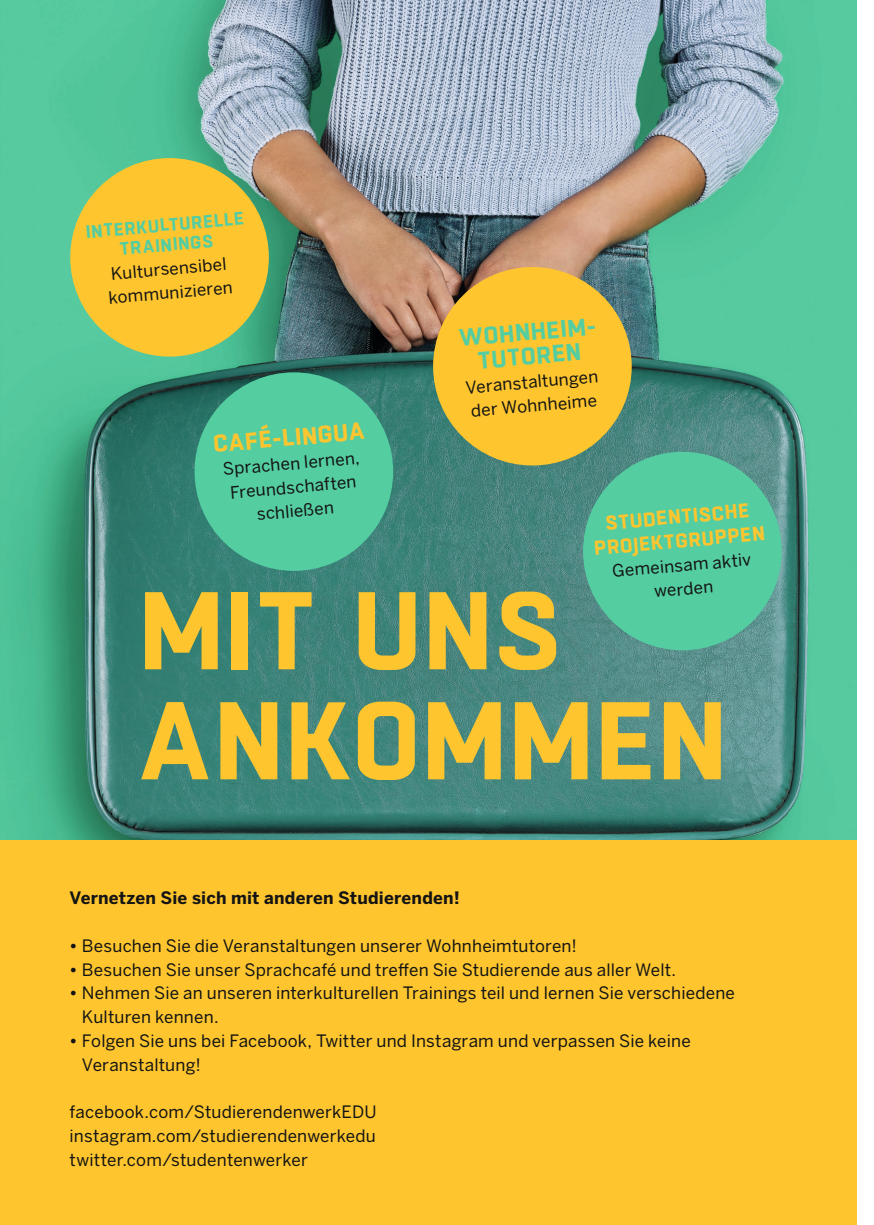
<style>
.page{position:relative;width:874px;height:1225px;background:#fff}
.page>*{position:absolute;margin:0;border:0;box-sizing:border-box;transform-origin:0 0}
.t1{font:700 110px/110px "Boxed";letter-spacing:.01em;color:#fec52f}
.t2{font:700 24px/24px "Boxed";color:#54cda1;text-align:center}
.t3{font:700 24px "Boxed";color:#fec52f}
.t4{font:700 20px/24px "Boxed";color:#fec52f;text-align:center}
.t5{font:700 18px/20px "Boxed";color:#54cda1;text-align:center}
.t6{font:17px/23.8px "Benton Sans";letter-spacing:.01em;color:#131413}
.t7{font:700 17px "Benton Sans";letter-spacing:.01em;color:#131413}
.s1{font-weight:700}
</style>
<div class="page">
<img style="left:0;top:0;width:856px;height:840px">
<div style="left:0;top:840px;width:856px;height:385px;background:#fec52f"></div>
<div style="left:194px;top:372px;width:199px;height:199px;background:#54cda1;border-radius:50%"></div>
<div style="left:70px;top:158px;width:199px;height:198px;background:#fec52f;border-radius:50%"></div>
<div style="left:582px;top:452px;width:199px;height:198px;background:#54cda1;border-radius:50%"></div>
<div style="left:433px;top:267px;width:198px;height:198px;background:#fec52f;border-radius:50%"></div>
<p class="t5" style="left:85px;top:222px;width:160px;rotate:-5deg">INTERKULTURELLE<br>TRAININGS</p>
<p class="t6" style="left:106px;top:262px;width:126px;rotate:-5deg">Kultursensibel kommunizieren</p>
<h2 class="t2" style="left:458px;top:327px;width:141px;rotate:-5deg">WOHNHEIM-<br>TUTOREN</h2>
<p class="t6" style="left:464px;top:376px;width:134px;rotate:-5deg">Veranstaltungen der Wohnheime</p>
<h2 class="t3" style="left:212px;top:428px;width:153px;rotate:-5deg">CAFÉ-LINGUA</h2>
<p class="t6" style="left:222px;top:457px;width:139px;text-align:center;rotate:-5deg">Sprachen lernen,<br>Freundschaften schließen</p>
<p class="t4" style="left:591px;top:513px;width:172px;rotate:-5deg">STUDENTISCHE<br>PROJEKTGRUPPEN</p>
<p class="t6" style="left:611px;top:559px;width:141px;text-align:center;rotate:-5deg">Gemeinsam aktiv werden</p>
<h1 class="t1" style="left:138px;top:580px;width:590px">MIT UNS<br>ANKOMMEN</h1>
<p class="t7" style="left:69px;top:887px;width:391px">Vernetzen Sie sich mit anderen Studierenden!</p>
<p class="t6" style="left:69px;top:933px;width:508px"><span class="s1">•</span> Besuchen Sie die Veranstaltungen unserer Wohnheimtutoren!</p>
<p class="t6" style="left:69px;top:957px;width:608px"><span class="s1">•</span> Besuchen Sie unser Sprachcafé und treffen Sie Studierende aus aller Welt.</p>
<p class="t6" style="left:82px;top:981px;width:654px;text-indent:-12px"><span class="s1">•</span> Nehmen Sie an unseren interkulturellen Trainings teil und lernen Sie verschiedene<br>Kulturen kennen.</p>
<p class="t6" style="left:82px;top:1029px;width:610px;text-indent:-12px"><span class="s1">•</span> Folgen Sie uns bei Facebook, Twitter und Instagram und verpassen Sie keine<br>Veranstaltung!</p>
<p class="t6" style="left:69px;top:1100px;width:308px;text-align:justify">facebook.com/StudierendenwerkEDU instagram.com/studierendenwerkedu twitter.com/studentenwerker</p>
</div>
